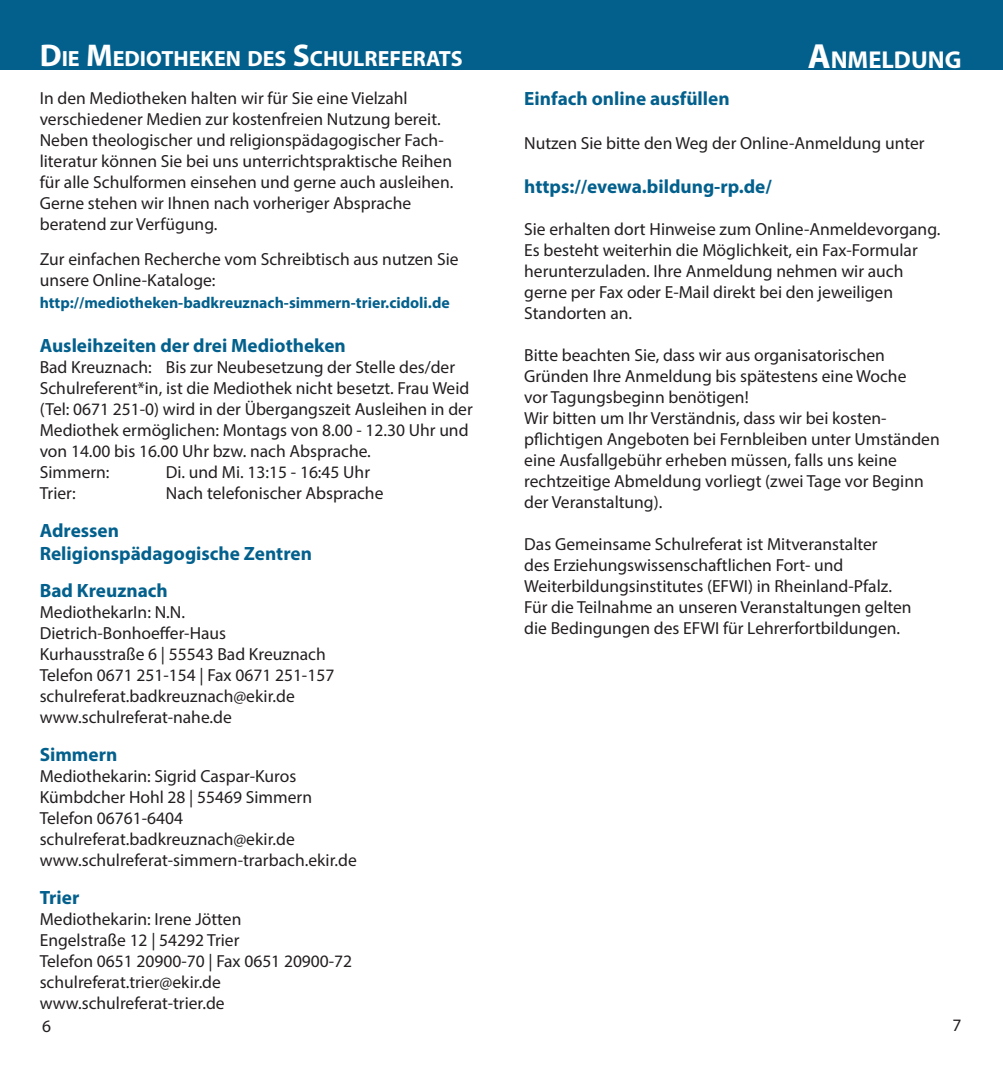
<style>
.page{position:relative;width:1003px;height:1072px;background:#fff}
.page>*{position:absolute;margin:0;border:0;box-sizing:border-box;transform-origin:0 0}
.t1{font:700 24.5px "Myriad Pro";color:#fff}
.t2{font:700 22.05px "Myriad Pro";color:#fff}
.t3{font:700 19.25px/23.1px "Myriad Pro";color:#03608d}
.t4{font:17.5px/21px "Myriad Pro";color:#231f20}
.t5{font:700 15.75px "Myriad Pro";color:#03608d}
.s1{font-size:31.5px}
.s2{font-size:35px}
</style>
<div class="page">
<div style="left:0;top:0;width:1002px;height:69px;background:#03608d"></div>
<p class="t2" style="left:40px;top:44px;width:422px"><span class="s1">D</span>IE <span class="s1">M</span>EDIOTHEKEN DES <span class="s1">S</span>CHULREFERATS</p>
<p class="t4" style="left:40px;top:87px;width:415px">In den Mediotheken halten wir für Sie eine Vielzahl verschiedener Medien zur kostenfreien Nutzung bereit.<br>Neben theologischer und religionspädagogischer Fach&shy;literatur können Sie bei uns unterrichtspraktische Reihen für alle Schulformen einsehen und gerne auch ausleihen.<br>Gerne stehen wir Ihnen nach vorheriger Absprache beratend zur Verfügung.</p>
<p class="t4" style="left:40px;top:249px;width:420px">Zur einfachen Recherche vom Schreibtisch aus nutzen Sie unsere Online-Kataloge:</p>
<p class="t5" style="left:40px;top:292px;width:411px">http://mediotheken-badkreuznach-simmern-trier.cidoli.de</p>
<p class="t3" style="left:40px;top:333px;width:307px">Ausleihzeiten der drei Mediotheken</p>
<p class="t4" style="left:40px;top:356px;width:434px">Bad Kreuznach: Bis zur Neubesetzung der Stelle des/der Schulreferent*in, ist die Mediothek nicht besetzt. Frau Weid (Tel: 0671 251-0) wird in der Übergangszeit Ausleihen in der Mediothek ermöglichen: Montags von 8.00 - 12.30 Uhr und von 14.00 bis 16.00 Uhr bzw. nach Absprache.<br>Simmern:</p>
<p class="t4" style="left:166px;top:461px;width:206px">Di. und Mi. 13:15 - 16:45 Uhr</p>
<p class="t4" style="left:40px;top:482px;width:38px">Trier:</p>
<p class="t4" style="left:166px;top:482px;width:219px">Nach telefonischer Absprache</p>
<p class="t3" style="left:40px;top:518px;width:273px">Adressen<br>Religionspädagogische Zentren</p>
<p class="t3" style="left:40px;top:578px;width:130px">Bad Kreuznach</p>
<p class="t4" style="left:40px;top:602px;width:296px">MediothekarIn: N.N.<br>Dietrich-Bonhoeffer-Haus<br>Kurhausstraße 6 | 55543 Bad Kreuznach<br>Telefon 0671 251-154 | Fax 0671 251-157 schulreferat.badkreuznach@ekir.de www.schulreferat-nahe.de</p>
<p class="t3" style="left:40px;top:742px;width:79px">Simmern</p>
<p class="t4" style="left:40px;top:765px;width:318px">Mediothekarin: Sigrid Caspar-Kuros Kümbdcher Hohl 28 | 55469 Simmern Telefon 06761-6404 schulreferat.badkreuznach@ekir.de www.schulreferat-simmern-trarbach.ekir.de</p>
<p class="t3" style="left:40px;top:885px;width:41px">Trier</p>
<p class="t4" style="left:40px;top:908px;width:314px">Mediothekarin: Irene Jötten<br>Engelstraße 12 | 54292 Trier<br>Telefon 0651 20900-70 | Fax 0651 20900-72 schulreferat.trier@ekir.de www.schulreferat-trier.de</p>
<h1 class="t1" style="left:807px;top:44px;width:153px"><span class="s2">A</span>NMELDUNG</h1>
<p class="t3" style="left:524px;top:86px;width:207px">Einfach online ausfüllen</p>
<p class="t4" style="left:524px;top:132px;width:402px">Nutzen Sie bitte den Weg der Online-Anmeldung unter</p>
<p class="t3" style="left:524px;top:175px;width:249px">https://evewa.bildung-rp.de/</p>
<p class="t4" style="left:524px;top:219px;width:417px">Sie erhalten dort Hinweise zum Online-Anmeldevorgang.<br>Es besteht weiterhin die Möglichkeit, ein Fax-Formular herunterzuladen. Ihre Anmeldung nehmen wir auch gerne per Fax oder E-Mail direkt bei den jeweiligen Standorten an.</p>
<p class="t4" style="left:524px;top:345px;width:417px">Bitte beachten Sie, dass wir aus organisatorischen Gründen Ihre Anmeldung bis spätestens eine Woche<br>vor Tagungsbeginn benötigen!<br>Wir bitten um Ihr Verständnis, dass wir bei kosten&shy;pflichtigen Angeboten bei Fernbleiben unter Umständen eine Ausfallgebühr erheben müssen, falls uns keine rechtzeitige Abmeldung vorliegt (zwei Tage vor Beginn der Veranstaltung).</p>
<p class="t4" style="left:524px;top:534px;width:389px">Das Gemeinsame Schulreferat ist Mitveranstalter<br>des Erziehungswissenschaftlichen Fort- und Weiterbildungsinstitutes (EFWI) in Rheinland-Pfalz.<br>Für die Teilnahme an unseren Veranstaltungen gelten die Bedingungen des EFWI für Lehrerfortbildungen.</p>
<p class="t4" style="left:42px;top:1015px;width:10px">6</p>
<p class="t4" style="left:952px;top:1013px;width:10px">7</p>
</div>
